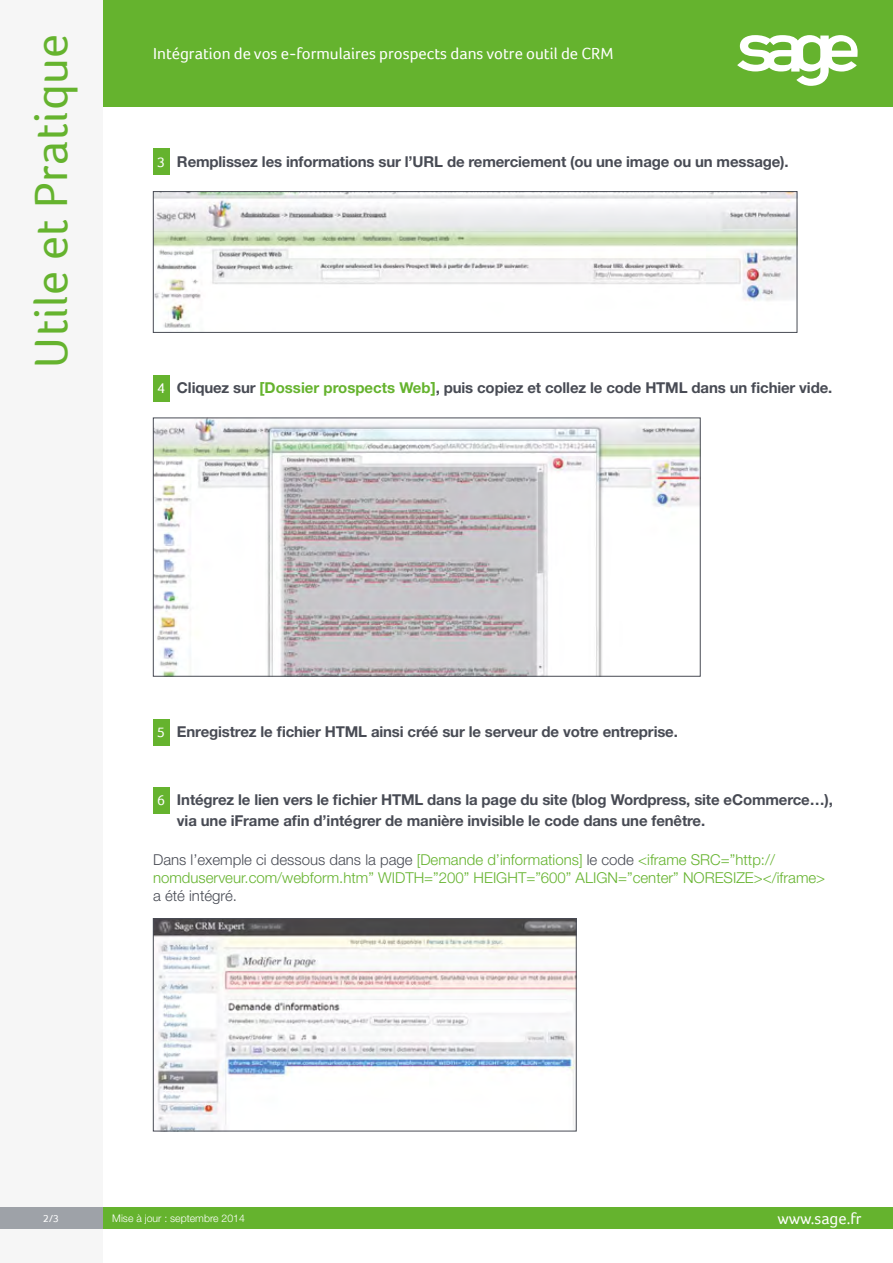
<style>
.page{position:relative;width:893px;height:1263px;background:#fff}
.page>*{position:absolute;margin:0;border:0;box-sizing:border-box;transform-origin:0 0}
.t1{font:48px "Foco";letter-spacing:.01em;color:#65b32e}
.t2{font:16.5px "Foco";color:#fff}
.t3{font:16.35px "Foco";color:#fff}
.t4{font:700 15px/21px "Helvetica Neue LT Std";letter-spacing:-.01em;color:#484b54}
.t5{font:300 15px/18px "Helvetica Neue LT Std";color:#65b32e}
.t6{font:300 15px "Helvetica Neue LT Std";color:#484b54}
.t7{font:300 10.5px "Helvetica Neue LT Std";color:#fff}
.t8{font:10.5px "Foco";color:#fff}
.s1{font-family:"Foco";font-weight:400;font-size:14.55px;color:#fff}
.s2{color:#65b32e}
.s3{color:#484b54}
</style>
<div class="page">
<div style="left:0;top:1208px;width:893px;height:21px;background:#65b32e"></div>
<div style="left:0;top:0;width:893px;height:106px;background:#65b32e"></div>
<div style="left:0;top:0;width:102px;height:1263px;background:#f6f6f6"></div>
<div style="left:0;top:1208px;width:102px;height:21px;background:#9ea2a8"></div>
<svg style="left:737px;top:35px;width:121px;height:51px"></svg>
<div style="left:153px;top:149px;width:16px;height:26px;background:#65b32e"></div>
<img style="left:155px;top:193px;width:640px;height:135px">
<div style="left:153px;top:191px;width:644px;height:142px;border:1px solid #484b54"></div>
<div style="left:153px;top:375px;width:16px;height:26px;background:#65b32e"></div>
<img style="left:155px;top:420px;width:543px;height:254px">
<div style="left:153px;top:787px;width:16px;height:26px;background:#65b32e"></div>
<img style="left:155px;top:920px;width:419px;height:209px">
<div style="left:153px;top:918px;width:423px;height:213px;border:1px solid #484b54"></div>
<div style="left:153px;top:719px;width:16px;height:26px;background:#65b32e"></div>
<h1 class="t1" style="left:23px;top:367px;width:335px;rotate:-90deg">Utile et Pratique</h1>
<p class="t2" style="left:153px;top:44px;width:462px">Intégration de vos e-formulaires prospects dans votre outil de CRM</p>
<p class="t4" style="left:157px;top:151px;width:633px"><span class="s1">3</span> Remplissez les informations sur l’URL de remerciement (ou une image ou un message).</p>
<p class="t4" style="left:157px;top:377px;width:676px"><span class="s1">4</span> Cliquez sur <span class="s2">[Dossier prospects Web]</span>, puis copiez et collez le code HTML dans un fichier vide.</p>
<p class="t4" style="left:157px;top:721px;width:522px"><span class="s1">5</span> Enregistrez le fichier HTML ainsi créé sur le serveur de votre entreprise.</p>
<p class="t4" style="left:177px;top:789px;width:657px;text-indent:-20px"><span class="s1">6</span> Intégrez le lien vers le fichier HTML dans la page du site (blog Wordpress, site eCommerce…), via une iFrame afin d’intégrer de manière invisible le code dans une fenêtre.</p>
<p class="t5" style="left:153px;top:851px;width:674px"><span class="s3">Dans l’exemple ci dessous dans la page</span> [Demande d’informations] <span class="s3">le code</span> &lt;iframe SRC=”http:// nomduserveur.com/webform.htm” WIDTH=”200” HEIGHT=”600” ALIGN=”center” NORESIZE&gt;&lt;/iframe&gt;</p>
<p class="t6" style="left:153px;top:887px;width:85px">a été intégré.</p>
<p class="t8" style="left:43px;top:1212px;width:17px">2/3</p>
<p class="t3" style="left:777px;top:1209px;width:86px">www.sage.fr</p>
<p class="t7" style="left:112px;top:1212px;width:134px">Mise à jour : septembre 2014</p>
</div>
